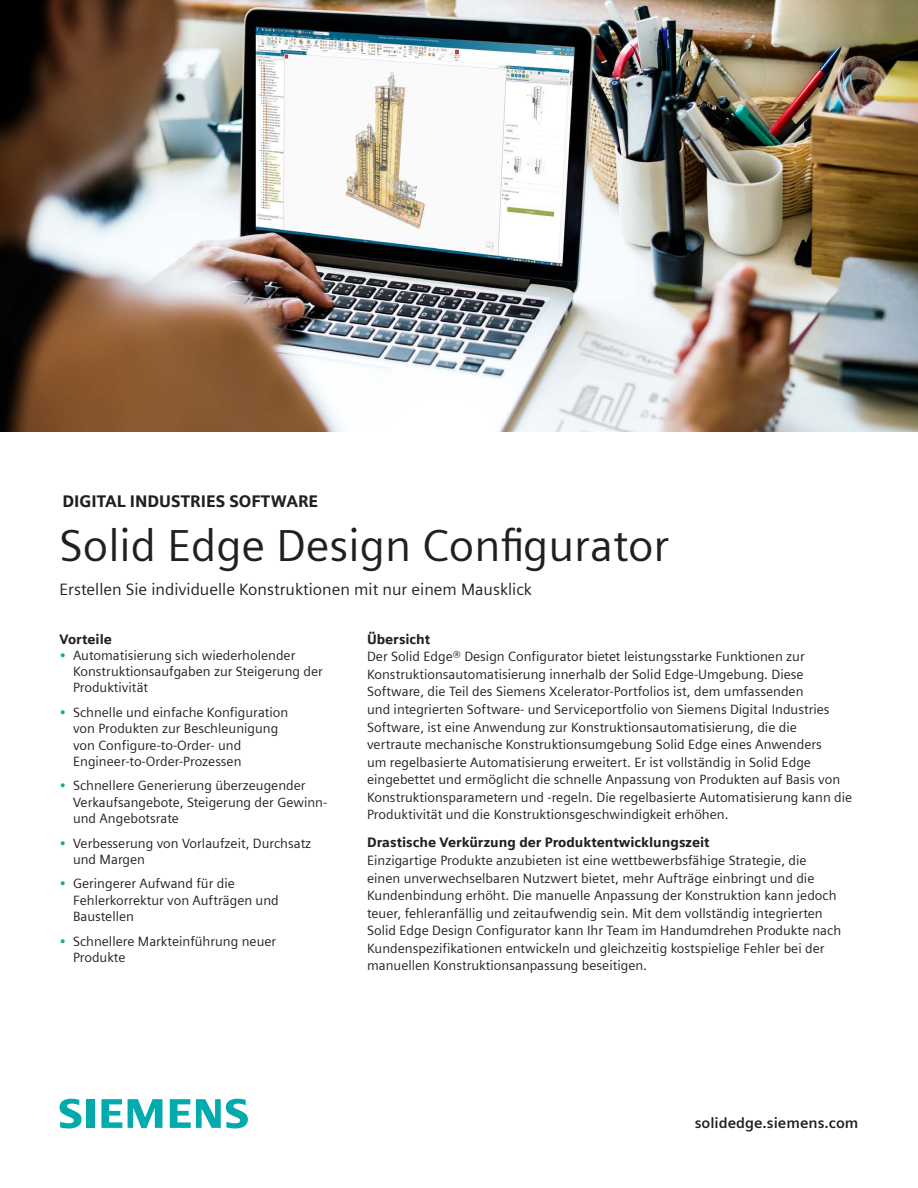
<style>
.page{position:relative;width:918px;height:1188px;background:#fff}
.page>*{position:absolute;margin:0;border:0;box-sizing:border-box;transform-origin:0 0}
._2__Headline_30pt_12{font:45px "Siemens Sans";color:#231f20}
._3__Copy_11pt_130{font:16.5px "Siemens Sans";color:#231f20}
._1__Topline_11pt_120{font:900 16.5px "Siemens Sans";color:#231f20}
.Cover_URL_10pt_FR{font:700 15px "Siemens Sans";color:#231f20}
.Body_Copy_9pt_5mm{font:13.5px/17.5px "Siemens Sans";color:#231f20}
.Subhead__9pt_5mm{font:900 13.5px "Siemens Sans";color:#231f20}
.s1{color:#05b085}
</style>
<div class="page">
<img style="left:0;top:0;width:918px;height:432px">
<svg style="left:60px;top:1099px;width:34px;height:29px"></svg>
<svg style="left:101px;top:1099px;width:21px;height:29px"></svg>
<svg style="left:128px;top:1099px;width:34px;height:29px"></svg>
<svg style="left:170px;top:1099px;width:78px;height:29px"></svg>
<p class="_1__Topline_11pt_120" style="left:63px;top:488px;width:257px">DIGITAL INDUSTRIES SOFTWARE</p>
<p class="_2__Headline_30pt_12" style="left:60px;top:512px;width:611px">Solid Edge Design Configurator</p>
<p class="_3__Copy_11pt_130" style="left:60px;top:577px;width:474px">Erstellen Sie individuelle Konstruktionen mit nur einem Mausklick</p>
<p class="Subhead__9pt_5mm" style="left:60px;top:628px;width:54px">Vorteile</p>
<p class="Body_Copy_9pt_5mm" style="left:73px;top:646px;width:251px;line-height:16.2px;text-indent:-14px"><span class="s1">•</span> Automatisierung sich wiederholender<br>Konstruktionsaufgaben zur Steigerung der<br>Produktivität</p>
<p class="Body_Copy_9pt_5mm" style="left:73px;top:703px;width:217px;line-height:16.2px;text-indent:-14px"><span class="s1">•</span> Schnelle und einfache Konfiguration von Produkten zur Beschleunigung von Configure-to-Order- und Engineer-to-Order-Prozessen</p>
<p class="Body_Copy_9pt_5mm" style="left:73px;top:777px;width:256px;line-height:16.2px;text-indent:-14px"><span class="s1">•</span> Schnellere Generierung überzeugender<br>Verkaufsangebote, Steigerung der Gewinn&shy;und Angebotsrate</p>
<p class="Body_Copy_9pt_5mm" style="left:73px;top:834px;width:240px;line-height:16.2px;text-indent:-14px"><span class="s1">•</span> Verbesserung von Vorlaufzeit, Durchsatz und Margen</p>
<p class="Body_Copy_9pt_5mm" style="left:73px;top:875px;width:207px;line-height:16.2px;text-indent:-14px"><span class="s1">•</span> Geringerer Aufwand für die<br>Fehlerkorrektur von Aufträgen und<br>Baustellen</p>
<p class="Body_Copy_9pt_5mm" style="left:73px;top:932px;width:205px;line-height:16.2px;text-indent:-14px"><span class="s1">•</span> Schnellere Markteinführung neuer<br>Produkte</p>
<p class="Subhead__9pt_5mm" style="left:367px;top:628px;width:65px">Übersicht</p>
<p class="Body_Copy_9pt_5mm" style="left:367px;top:647px;width:487px">Der Solid Edge® Design Configurator bietet leistungsstarke Funktionen zur Konstruktionsautomatisierung innerhalb der Solid Edge-Umgebung. Diese Software, die Teil des Siemens Xcelerator-Portfolios ist, dem umfassenden<br>und integrierten Software- und Serviceportfolio von Siemens Digital Industries Software, ist eine Anwendung zur Konstruktionsautomatisierung, die die vertraute mechanische Konstruktionsumgebung Solid Edge eines Anwenders<br>um regelbasierte Automatisierung erweitert. Er ist vollständig in Solid Edge eingebettet und ermöglicht die schnelle Anpassung von Produkten auf Basis von Konstruktionsparametern und -regeln. Die regelbasierte Automatisierung kann die Produktivität und die Konstruktionsgeschwindigkeit erhöhen.</p>
<p class="Subhead__9pt_5mm" style="left:367px;top:832px;width:344px">Drastische Verkürzung der Produktentwicklungszeit</p>
<p class="Body_Copy_9pt_5mm" style="left:367px;top:851px;width:476px">Einzigartige Produkte anzubieten ist eine wettbewerbsfähige Strategie, die einen unverwechselbaren Nutzwert bietet, mehr Aufträge einbringt und die Kundenbindung erhöht. Die manuelle Anpassung der Konstruktion kann jedoch teuer, fehleranfällig und zeitaufwendig sein. Mit dem vollständig integrierten Solid Edge Design Configurator kann Ihr Team im Handumdrehen Produkte nach Kundenspezifikationen entwickeln und gleichzeitig kostspielige Fehler bei der manuellen Konstruktionsanpassung beseitigen.</p>
<p class="Cover_URL_10pt_FR" style="left:695px;top:1112px;width:165px">solidedge.siemens.com</p>
</div>
